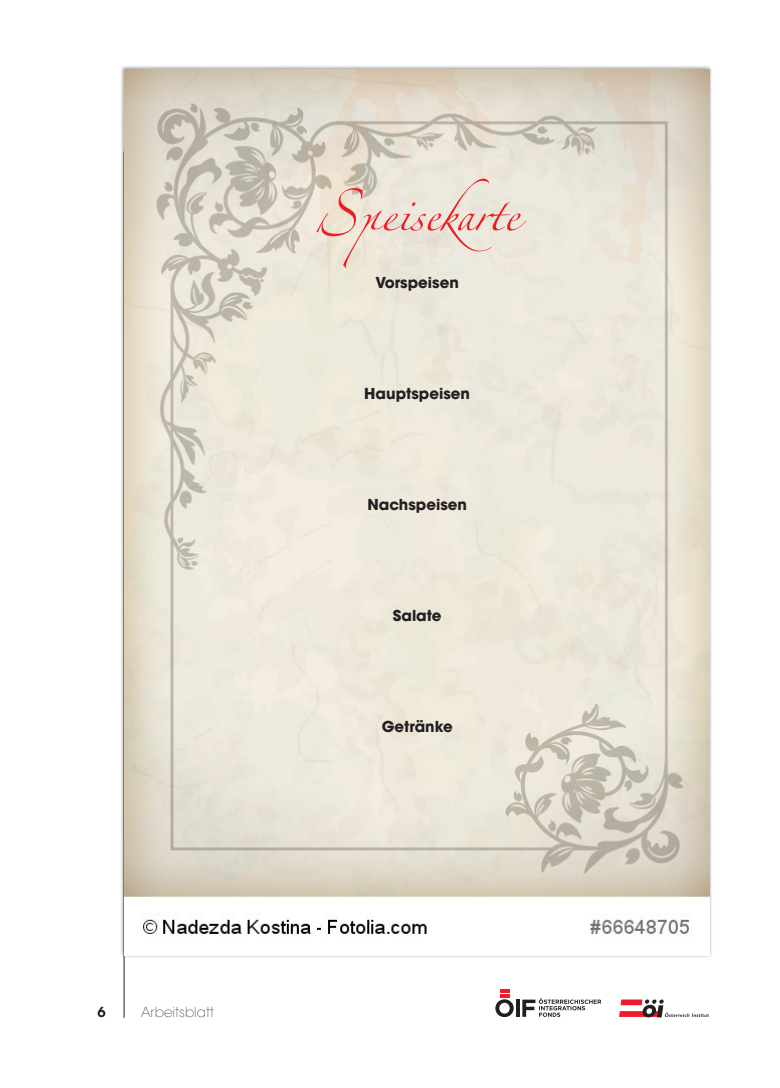
<style>
.page{position:relative;width:780px;height:1088px;background:#fff}
.page>*{position:absolute;margin:0;border:0;box-sizing:border-box;transform-origin:0 0}
.t1{font:75px "Zapfino Extra LT Pro";color:#ee1d23}
.t2{font:700 15px "ITC Avant Garde Std";color:#231f20}
.t3{font:200 13.75px "ITC Avant Garde Std";color:#231f20}
.t4{font:600 13.75px "ITC Avant Garde Std";color:#231f20}
</style>
<div class="page">
<svg style="left:516px;top:999px;width:3px;height:18px"></svg>
<svg style="left:495px;top:989px;width:18px;height:28px"></svg>
<svg style="left:522px;top:998px;width:79px;height:19px"></svg>
<hr style="left:124px;top:151px;width:1px;height:867px;background:#231f20">
<svg style="left:619px;top:999px;width:90px;height:18px"></svg>
<div style="left:120px;top:65px;width:593px;height:893px;background:#231f20;opacity:.5"></div>
<img style="left:124px;top:69px;width:585px;height:886px">
<h1 class="t1" style="left:315px;top:160px;width:207px">Speisekarte</h1>
<p class="t2" style="left:375px;top:273px;width:85px">Vorspeisen</p>
<p class="t2" style="left:364px;top:384px;width:107px">Hauptspeisen</p>
<p class="t2" style="left:367px;top:495px;width:101px">Nachspeisen</p>
<p class="t2" style="left:393px;top:606px;width:50px">Salate</p>
<p class="t2" style="left:381px;top:717px;width:72px">Getränke</p>
<p class="t4" style="left:97px;top:1003px;width:10px">6</p>
<p class="t3" style="left:141px;top:1004px;width:75px">Arbeitsblatt</p>
</div>
